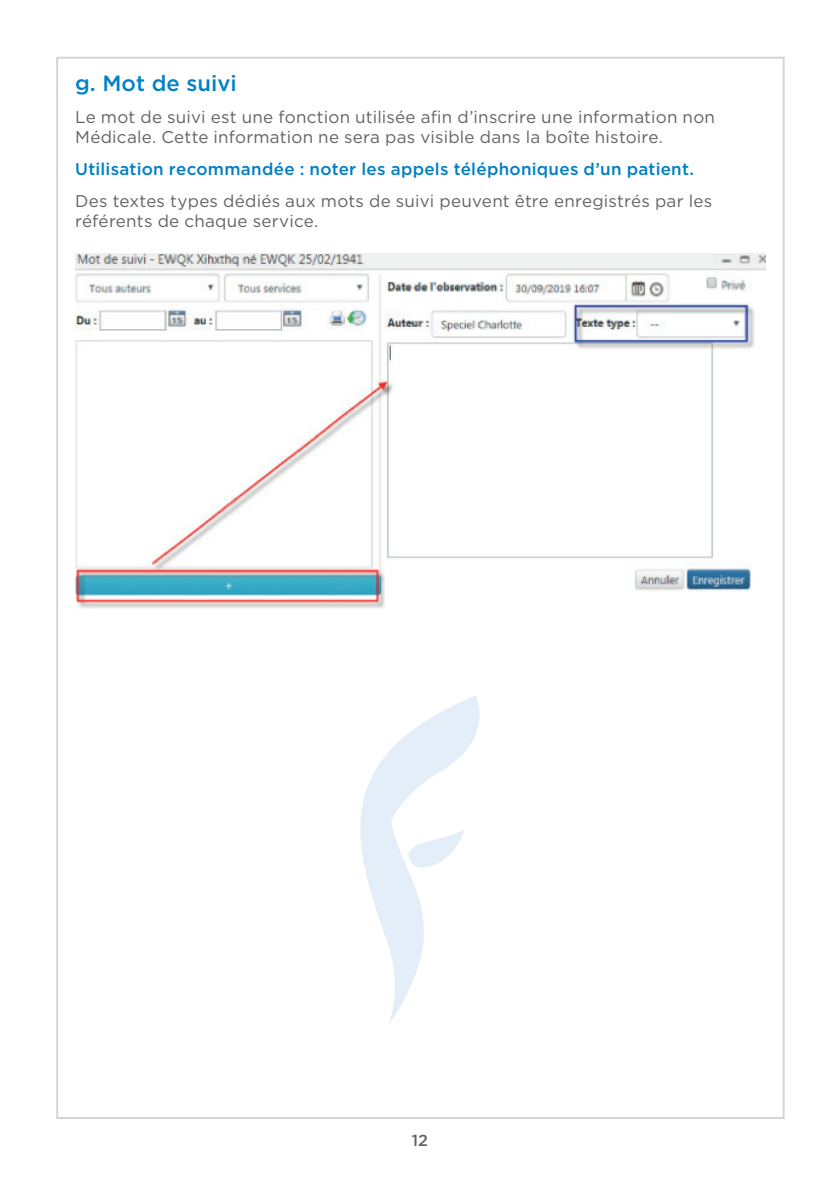
<style>
.page{position:relative;width:840px;height:1191px;background:#fff}
.page>*{position:absolute;margin:0;border:0;box-sizing:border-box;transform-origin:0 0}
.t1{font:500 22px "Gotham";color:#0081c8}
.t2{font:17px/20.4px "Gotham";letter-spacing:.01em;color:#636366}
.t3{font:500 17px "Gotham";letter-spacing:.015em;color:#007ec5}
.t4{font:500 16px "Gotham";color:#636366}
</style>
<div class="page">
<img style="left:75px;top:253px;width:689px;height:356px">
<svg style="left:360px;top:695px;width:119px;height:329px"></svg>
<svg style="left:399px;top:829px;width:65px;height:49px"></svg>
<p class="t1" style="left:75px;top:69px;width:163px">g. Mot de suivi</p>
<p class="t2" style="left:75px;top:106px;width:641px">Le mot de suivi est une fonction utilisée afin d’inscrire une information non<br>Médicale. Cette information ne sera pas visible dans la boîte histoire.</p>
<p class="t3" style="left:75px;top:158px;width:620px">Utilisation recommandée : noter les appels téléphoniques d’un patient.</p>
<p class="t2" style="left:75px;top:190px;width:638px">Des textes types dédiés aux mots de suivi peuvent être enregistrés par les référents de chaque service.</p>
<p class="t4" style="left:411px;top:1129px;width:18px">12</p>
</div>
